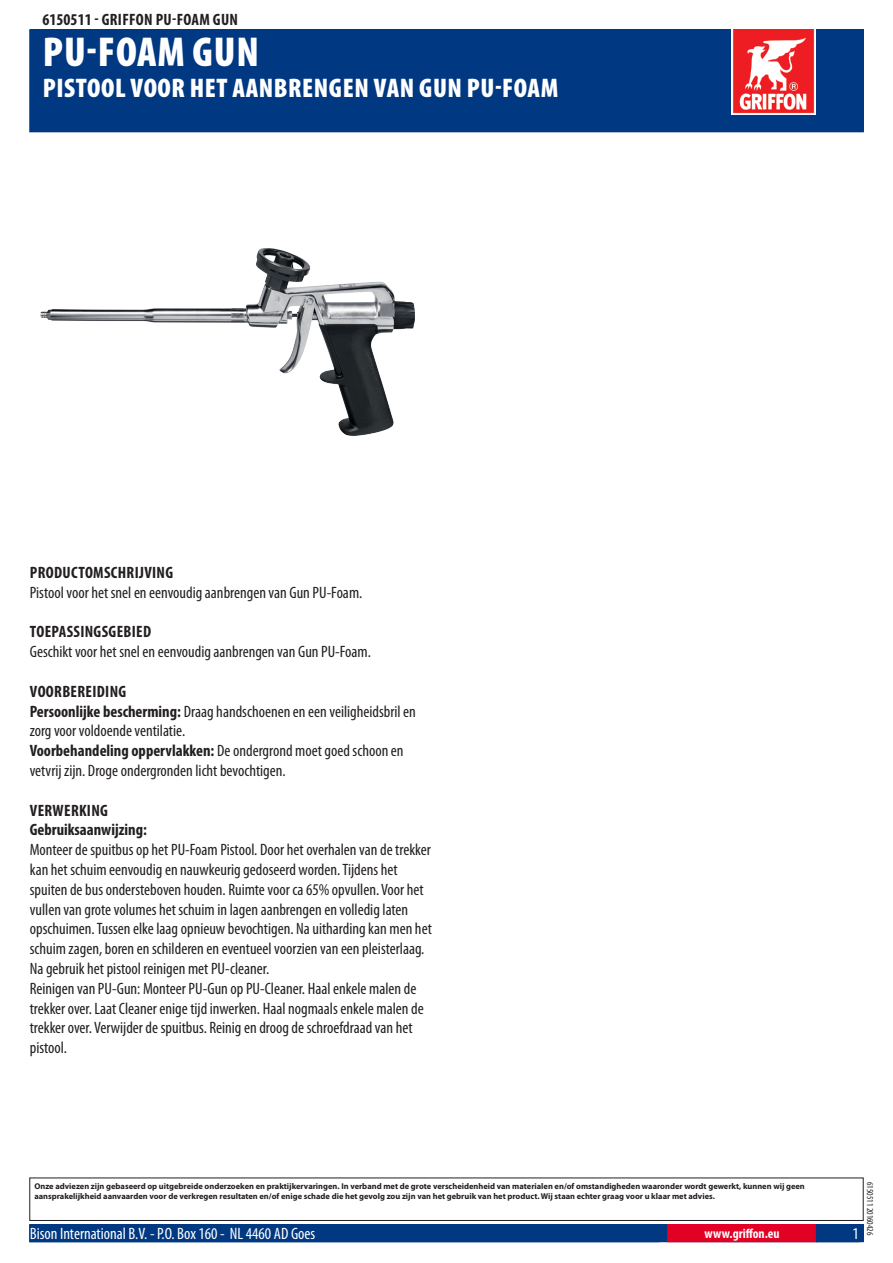
<style>
.page{position:relative;width:893px;height:1263px;background:#fff}
.page>*{position:absolute;margin:0;border:0;box-sizing:border-box;transform-origin:0 0}
.PageHeader{font:900 condensed 42px "Myriad Pro";letter-spacing:.02em;color:#fff}
.PageSubheader{font:900 condensed 27px "Myriad Pro";letter-spacing:.02em;color:#fff}
.Regular{font:condensed 16.5px/19.8px "Myriad Pro";color:#231f20}
.TOCItem{font:700 condensed 16.5px "Myriad Pro";letter-spacing:.02em;color:#231f20}
.ContactData{font:condensed 16.5px "Myriad Pro";color:#fff}
.Regular-2{font:700 condensed 16.5px "Myriad Pro";color:#231f20}
.URL{font:700 condensed 13.5px "Myriad Pro";color:#fff}
.Revisie{font:condensed 9px "Myriad Pro";color:#231f20}
.Disclaimer{font:700 8.4px/10.1px "Myriad Pro";color:#231f20}
.s1{font-weight:700}
</style>
<div class="page">
<div style="left:30px;top:30px;width:833px;height:102px;background:#003882"></div>
<img style="left:731px;top:30px;width:85px;height:85px">
<div style="left:29px;top:1177px;width:835px;height:44px;border:1px solid #231f20"></div>
<div style="left:30px;top:1225px;width:833px;height:17px;background:#003882"></div>
<div style="left:29px;top:1224px;width:835px;height:18px;border:1px solid #003882"></div>
<div style="left:668px;top:1225px;width:148px;height:17px;background:#e20025"></div>
<div style="left:667px;top:1224px;width:150px;height:18px;border:1px solid #e20025"></div>
<img style="left:40px;top:248px;width:375px;height:188px">
<p class="TOCItem" style="left:43px;top:9px;width:197px">6150511 - Griffon PU-Foam Gun</p>
<p class="PageHeader" style="left:43px;top:25px;width:218px">PU-FOAM GUN</p>
<p class="PageSubheader" style="left:43px;top:70px;width:517px">PISTOOL VOOR HET AANBRENGEN VAN GUN PU-FOAM</p>
<p class="TOCItem" style="left:30px;top:562px;width:144px">Productomschrijving</p>
<p class="Regular" style="left:30px;top:582px;width:334px">Pistool voor het snel en eenvoudig aanbrengen van Gun PU-Foam.</p>
<p class="TOCItem" style="left:30px;top:621px;width:123px">Toepassingsgebied</p>
<p class="Regular" style="left:30px;top:642px;width:343px">Geschikt voor het snel en eenvoudig aanbrengen van Gun PU-Foam.</p>
<p class="TOCItem" style="left:30px;top:681px;width:97px">Voorbereiding</p>
<p class="Regular" style="left:30px;top:701px;width:388px"><span class="s1">Persoonlijke bescherming:</span> Draag handschoenen en een veiligheidsbril en zorg voor voldoende ventilatie.</p>
<p class="Regular" style="left:30px;top:741px;width:375px"><span class="s1">Voorbehandeling oppervlakken:</span> De ondergrond moet goed schoon en vetvrij zijn. Droge ondergronden licht bevochtigen.</p>
<p class="TOCItem" style="left:30px;top:800px;width:79px">Verwerking</p>
<p class="Regular-2" style="left:30px;top:819px;width:119px">Gebruiksaanwijzing:</p>
<p class="Regular" style="left:30px;top:840px;width:404px">Monteer de spuitbus op het PU-Foam Pistool. Door het overhalen van de trekker kan het schuim eenvoudig en nauwkeurig gedoseerd worden. Tijdens het spuiten de bus ondersteboven houden. Ruimte voor ca 65% opvullen. Voor het vullen van grote volumes het schuim in lagen aanbrengen en volledig laten opschuimen. Tussen elke laag opnieuw bevochtigen. Na uitharding kan men het schuim zagen, boren en schilderen en eventueel voorzien van een pleisterlaag.<br>Na gebruik het pistool reinigen met PU-cleaner.<br>Reinigen van PU-Gun: Monteer PU-Gun op PU-Cleaner. Haal enkele malen de trekker over. Laat Cleaner enige tijd inwerken. Haal nogmaals enkele malen de trekker over. Verwijder de spuitbus. Reinig en droog de schroefdraad van het pistool.</p>
<p class="Disclaimer" style="left:34px;top:1181px;width:772px">Onze adviezen zijn gebaseerd op uitgebreide onderzoeken en praktijkervaringen. In verband met de grote verscheidenheid van materialen en/of omstandigheden waaronder wordt gewerkt, kunnen wij geen aansprakelijkheid aanvaarden voor de verkregen resultaten en/of enige schade die het gevolg zou zijn van het gebruik van het product. Wij staan echter graag voor u klaar met advies.</p>
<p class="ContactData" style="left:30px;top:1224px;width:287px">Bison International B.V. - P.O. Box 1 60 - NL 4460 AD Goes</p>
<p class="URL" style="left:704px;top:1225px;width:77px">www.griffon.eu</p>
<p class="Revisie" style="left:875px;top:1182px;width:55px;rotate:90deg">61 50511 201 60426</p>
</div>
